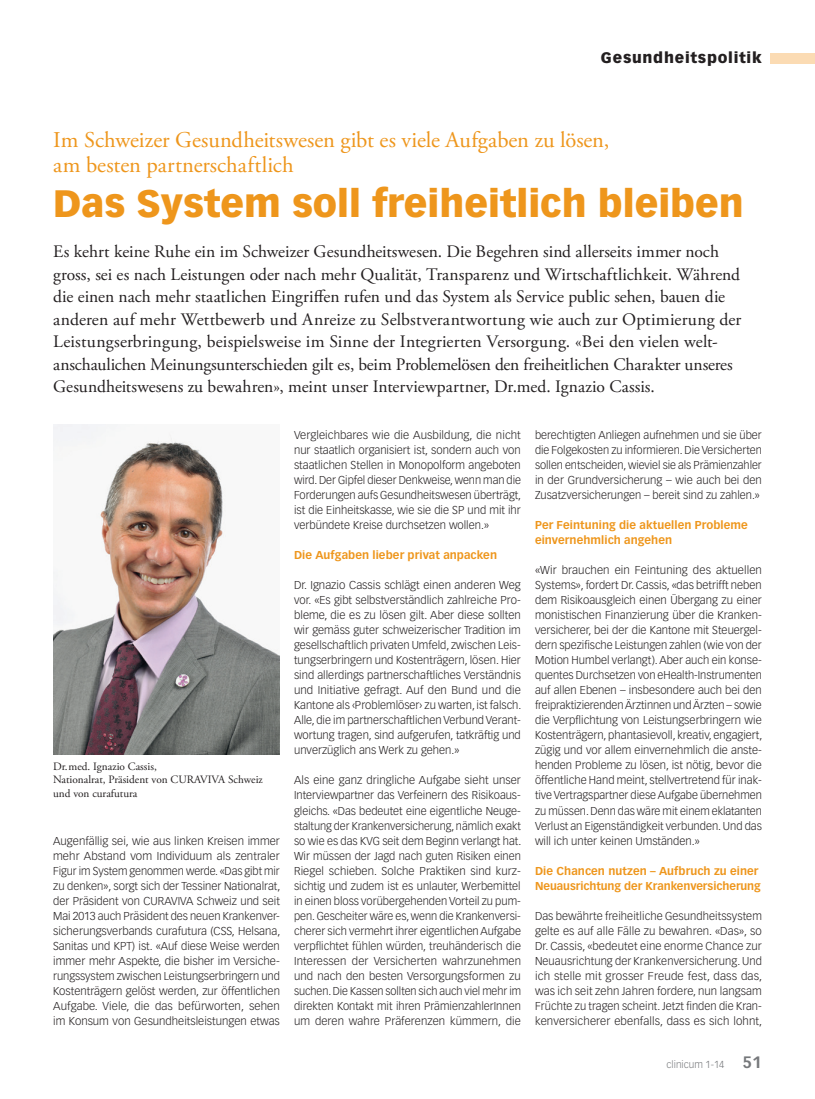
<style>
.page{position:relative;width:815px;height:1099px;background:#fff}
.page>*{position:absolute;margin:0;border:0;box-sizing:border-box;transform-origin:0 0}
.t1{font:900 37.5px "Vectora LT Std";color:#ee961c}
.t2{font:22.5px/25px "Adobe Garamond Pro";color:#ee961c}
.t3{font:17.5px/22.5px "Adobe Garamond Pro";color:#231f20}
.t4{font:900 15px "Vectora LT Std";letter-spacing:.05em;color:#231f20}
.t5{font:300 11.25px/15px "Vectora LT Std";color:#231f20;text-align:justify}
.t6{font:700 11.25px/15px "Vectora LT Std";letter-spacing:.005em;color:#ee961c}
.t7{font:11.25px/13.5px "Adobe Garamond Pro";color:#231f20}
.t8{font:300 10px "Vectora LH";color:#76787b}
.s1{font-weight:700;font-size:16.25px}
</style>
<div class="page">
<div style="left:770px;top:53px;width:45px;height:10px;background:#fbdbb3"></div>
<img style="left:53px;top:424px;width:227px;height:330px">
<h3 class="t4" style="left:601px;top:49px;width:162px">Gesundheitspolitik</h3>
<h2 class="t2" style="left:53px;top:128px;width:558px">Im Schweizer Gesundheitswesen gibt es viele Aufgaben zu lösen, am besten partnerschaftlich</h2>
<h1 class="t1" style="left:53px;top:180px;width:692px">Das System soll freiheitlich bleiben</h1>
<p class="t3" style="left:53px;top:241px;width:690px">Es kehrt keine Ruhe ein im Schweizer Gesundheitswesen. Die Begehren sind allerseits immer noch gross, sei es nach Leistungen oder nach mehr Qualität, Transparenz und Wirtschaftlichkeit. Während die einen nach mehr staatlichen Eingriffen rufen und das System als Service public sehen, bauen die anderen auf mehr Wettbewerb und Anreize zu Selbstverantwortung wie auch zur Optimierung der Leistungserbringung, beispielsweise im Sinne der Integrierten Versorgung. «Bei den vielen welt&shy;anschaulichen Meinungsunterschieden gilt es, beim Problemelösen den freiheitlichen Charakter unseres Gesundheitswesens zu bewahren», meint unser Interviewpartner, Dr.med. Ignazio Cassis.</p>
<p class="t5" style="left:535px;top:428px;width:228px">berechtigten Anliegen aufnehmen und sie über die Folgekosten zu informieren. Die Versicherten sollen entscheiden, wieviel sie als Prämienzahler in der Grundversicherung – wie auch bei den Zusatzversicherungen – bereit sind zu zahlen.»</p>
<p class="t6" style="left:535px;top:518px;width:214px">Per Feintuning die aktuellen Probleme einvernehmlich angehen</p>
<p class="t5" style="left:535px;top:563px;width:229px">«Wir brauchen ein Feintuning des aktuellen Systems», fordert Dr. Cassis, «das betrifft neben dem Risikoausgleich einen Übergang zu einer monistischen Finanzierung über die Kranken&shy;versicherer, bei der die Kantone mit Steuergel&shy;dern spezifische Leistungen zahlen (wie von der Motion Humbel verlangt). Aber auch ein konse&shy;quentes Durchsetzen von eHealth-Instrumenten auf allen Ebenen – insbesondere auch bei den freipraktizierenden Ärztinnen und Ärzten – sowie die Verpflichtung von Leistungserbringern wie Kostenträgern, phantasievoll, kreativ, engagiert, zügig und vor allem einvernehmlich die anste&shy;henden Probleme zu lösen, ist nötig, bevor die öffentliche Hand meint, stellvertretend für inak&shy;tive Vertragspartner diese Aufgabe übernehmen zu müssen. Denn das wäre mit einem eklatanten Verlust an Eigenständigkeit verbunden. Und das will ich unter keinen Umständen.»</p>
<p class="t6" style="left:535px;top:863px;width:227px">Die Chancen nutzen – Aufbruch zu einer<br>Neuausrichtung der Krankenversicherung</p>
<p class="t5" style="left:535px;top:908px;width:229px">Das bewährte freiheitliche Gesundheitssystem gelte es auf alle Fälle zu bewahren. «Das», so Dr. Cassis, «bedeutet eine enorme Chance zur Neuausrichtung der Krankenversicherung. Und ich stelle mit grosser Freude fest, dass das, was ich seit zehn Jahren fordere, nun langsam Früchte zu tragen scheint. Jetzt finden die Kran&shy;kenversicherer ebenfalls, dass es sich lohnt,</p>
<p class="t5" style="left:294px;top:428px;width:229px">Vergleichbares wie die Ausbildung, die nicht nur staatlich organisiert ist, sondern auch von staatlichen Stellen in Monopolform angeboten wird. Der Gipfel dieser Denkweise, wenn man die Forderungen aufs Gesundheitswesen überträgt, ist die Einheitskasse, wie sie die SP und mit ihr verbündete Kreise durchsetzen wollen.»</p>
<p class="t6" style="left:294px;top:548px;width:204px">Die Aufgaben lieber privat anpacken</p>
<p class="t5" style="left:294px;top:578px;width:229px">Dr. Ignazio Cassis schlägt einen anderen Weg vor. «Es gibt selbstverständlich zahlreiche Pro&shy;bleme, die es zu lösen gilt. Aber diese sollten wir gemäss guter schweizerischer Tradition im gesellschaftlich privaten Umfeld, zwischen Leis&shy;tungserbringern und Kostenträgern, lösen. Hier sind allerdings partnerschaftliches Verständnis und Initiative gefragt. Auf den Bund und die Kantone als ‹Problemlöser› zu warten, ist falsch.<br>Alle, die im partnerschaftlichen Verbund Verant&shy;wortung tragen, sind aufgerufen, tatkräftig und unverzüglich ans Werk zu gehen.»</p>
<p class="t5" style="left:294px;top:773px;width:229px">Als eine ganz dringliche Aufgabe sieht unser Interviewpartner das Verfeinern des Risikoaus&shy;gleichs. «Das bedeutet eine eigentliche Neuge&shy;staltung der Krankenversicherung, nämlich exakt so wie es das KVG seit dem Beginn verlangt hat.<br>Wir müssen der Jagd nach guten Risiken einen Riegel schieben. Solche Praktiken sind kurz&shy;sichtig und zudem ist es unlauter, Werbemittel in einen bloss vorübergehenden Vorteil zu pum&shy;pen. Gescheiter wäre es, wenn die Krankenversi&shy;cherer sich vermehrt ihrer eigentlichen Aufgabe verpflichtet fühlen würden, treuhänderisch die Interessen der Versicherten wahrzunehmen und nach den besten Versorgungsformen zu suchen. Die Kassen sollten sich auch viel mehr im direkten Kontakt mit ihren PrämienzahlerInnen um deren wahre Präferenzen kümmern, die</p>
<p class="t7" style="left:53px;top:759px;width:211px">Dr.med. Ignazio Cassis,<br>Nationalrat, Präsident von CURAVIVA Schweiz und von curafutura</p>
<p class="t5" style="left:53px;top:833px;width:229px">Augenfällig sei, wie aus linken Kreisen immer mehr Abstand vom Individuum als zentraler Figur im System genommen werde. «Das gibt mir zu denken», sorgt sich der Tessiner Nationalrat, der Präsident von CURAVIVA Schweiz und seit Mai 2013 auch Präsident des neuen Krankenver&shy;sicherungsverbands curafutura (CSS, Helsana, Sanitas und KPT) ist. «Auf diese Weise werden immer mehr Aspekte, die bisher im Versiche&shy;rungssystem zwischen Leistungserbringern und Kostenträgern gelöst werden, zur öffentlichen Aufgabe. Viele, die das befürworten, sehen im Konsum von Gesundheitsleistungen etwas</p>
<p class="t8" style="left:667px;top:1058px;width:97px">clinicum 1-14 <span class="s1">51</span></p>
</div>
